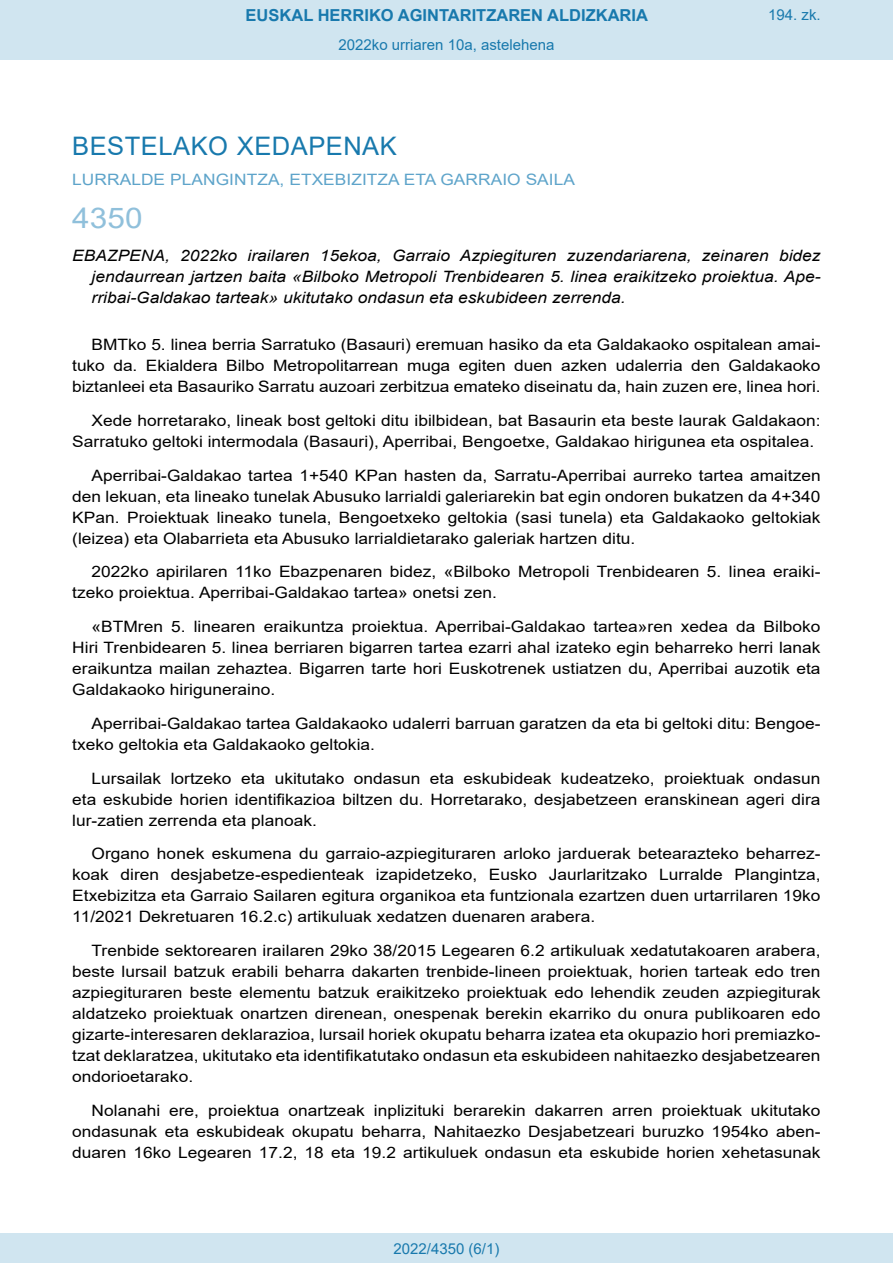
<style>
.page{position:relative;width:893px;height:1263px;background:#fff}
.page>*{position:absolute;margin:0;border:0;box-sizing:border-box;transform-origin:0 0}
.BOPVOrden{font:28.5px "Arial";color:#90c0db;scale:1.11 1}
.BOPVSeccion{font:25.5px "Arial";letter-spacing:.02em;color:#1879ad}
.t1{font:700 16.5px "Arial";color:#1879ad}
.BOPVDetalle{font:15.6px/21px "Arial";color:#000;text-align:justify;scale:1.11 1}
.BOPVTitulo{font:italic 15.6px/21px "Arial";color:#000;text-align:justify;scale:1.11 1}
.BOPVOrganismo{font:15.6px "Arial";letter-spacing:.005em;color:#5ea4ca;scale:1.11 1}
.Paginacion_Centro{font:15px "Arial";color:#1879ad}
</style>
<div class="page">
<div style="left:0;top:0;width:893px;height:60px;background:#d0e5f0"></div>
<div style="left:0;top:1233px;width:893px;height:30px;background:#d0e5f0"></div>
<p class="t1" style="left:246px;top:3px;width:404px">EUSKAL HERRIKO AGINTARITZAREN ALDIZKARIA</p>
<p class="Paginacion_Centro" style="left:338px;top:35px;width:217px">2022ko urriaren 10a, astelehena</p>
<p class="Paginacion_Centro" style="left:768px;top:5px;width:54px">194. zk.</p>
<p class="BOPVSeccion" style="left:72px;top:128px;width:326px">BESTELAKO XEDAPENAK</p>
<p class="BOPVOrganismo" style="left:72px;top:169px;width:454px">LURRALDE PLANGINTZA, ETXEBIZITZA ETA GARRAIO SAILA</p>
<p class="BOPVOrden" style="left:72px;top:198px;width:65px">4350</p>
<p class="BOPVTitulo" style="left:92px;top:246px;width:658px;text-indent:-19px">EBAZPENA, 2022ko irailaren 15ekoa, Garraio Azpiegituren zuzendariarena, zeinaren bidez jendaurrean jartzen baita «Bilboko Metropoli Trenbidearen 5. linea eraikitzeko proiektua. Ape&shy;rribai-Galdakao tarteak» ukitutako ondasun eta eskubideen zerrenda.</p>
<p class="BOPVDetalle" style="left:72px;top:334px;width:676px;text-indent:19px">BMTko 5. linea berria Sarratuko (Basauri) eremuan hasiko da eta Galdakaoko ospitalean amai&shy;tuko da. Ekialdera Bilbo Metropolitarrean muga egiten duen azken udalerria den Galdakaoko biztanleei eta Basauriko Sarratu auzoari zerbitzua emateko diseinatu da, hain zuzen ere, linea hori.</p>
<p class="BOPVDetalle" style="left:72px;top:410px;width:676px;text-indent:19px">Xede horretarako, lineak bost geltoki ditu ibilbidean, bat Basaurin eta beste laurak Galdakaon:<br>Sarratuko geltoki intermodala (Basauri), Aperribai, Bengoetxe, Galdakao hirigunea eta ospitalea.</p>
<p class="BOPVDetalle" style="left:72px;top:464px;width:676px;text-indent:19px">Aperribai-Galdakao tartea 1+540 KPan hasten da, Sarratu-Aperribai aurreko tartea amaitzen den lekuan, eta lineako tunelak Abusuko larrialdi galeriarekin bat egin ondoren bukatzen da 4+340<br>KPan. Proiektuak lineako tunela, Bengoetxeko geltokia (sasi tunela) eta Galdakaoko geltokiak (leizea) eta Olabarrieta eta Abusuko larrialdietarako galeriak hartzen ditu.</p>
<p class="BOPVDetalle" style="left:72px;top:561px;width:676px;text-indent:19px">2022ko apirilaren 11ko Ebazpenaren bidez, «Bilboko Metropoli Trenbidearen 5. linea eraiki&shy;tzeko proiektua. Aperribai-Galdakao tartea» onetsi zen.</p>
<p class="BOPVDetalle" style="left:72px;top:616px;width:676px;text-indent:19px">«BTMren 5. linearen eraikuntza proiektua. Aperribai-Galdakao tartea»ren xedea da Bilboko Hiri Trenbidearen 5. linea berriaren bigarren tartea ezarri ahal izateko egin beharreko herri lanak eraikuntza mailan zehaztea. Bigarren tarte hori Euskotrenek ustiatzen du, Aperribai auzotik eta Galdakaoko hiriguneraino.</p>
<p class="BOPVDetalle" style="left:72px;top:713px;width:676px;text-indent:19px">Aperribai-Galdakao tartea Galdakaoko udalerri barruan garatzen da eta bi geltoki ditu: Bengoe&shy;txeko geltokia eta Galdakaoko geltokia.</p>
<p class="BOPVDetalle" style="left:72px;top:767px;width:676px;text-indent:19px">Lursailak lortzeko eta ukitutako ondasun eta eskubideak kudeatzeko, proiektuak ondasun eta eskubide horien identifikazioa biltzen du. Horretarako, desjabetzeen eranskinean ageri dira lur-zatien zerrenda eta planoak.</p>
<p class="BOPVDetalle" style="left:72px;top:843px;width:676px;text-indent:19px">Organo honek eskumena du garraio-azpiegituraren arloko jarduerak betearazteko beharrez&shy;koak diren desjabetze-espedienteak izapidetzeko, Eusko Jaurlaritzako Lurralde Plangintza, Etxebizitza eta Garraio Sailaren egitura organikoa eta funtzionala ezartzen duen urtarrilaren 19ko 11/2021 Dekretuaren 16.2.c) artikuluak xedatzen duenaren arabera.</p>
<p class="BOPVDetalle" style="left:72px;top:940px;width:676px;text-indent:19px">Trenbide sektorearen irailaren 29ko 38/2015 Legearen 6.2 artikuluak xedatutakoaren arabera, beste lursail batzuk erabili beharra dakarten trenbide-lineen proiektuak, horien tarteak edo tren azpiegituraren beste elementu batzuk eraikitzeko proiektuak edo lehendik zeuden azpiegiturak aldatzeko proiektuak onartzen direnean, onespenak berekin ekarriko du onura publikoaren edo gizarte-interesaren deklarazioa, lursail horiek okupatu beharra izatea eta okupazio hori premiazko&shy;tzat deklaratzea, ukitutako eta identifikatutako ondasun eta eskubideen nahitaezko desjabetzearen ondorioetarako.</p>
<p class="BOPVDetalle" style="left:72px;top:1100px;width:676px;text-indent:19px">Nolanahi ere, proiektua onartzeak inplizituki berarekin dakarren arren proiektuak ukitutako ondasunak eta eskubideak okupatu beharra, Nahitaezko Desjabetzeari buruzko 1954ko aben&shy;duaren 16ko Legearen 17.2, 18 eta 19.2 artikuluek ondasun eta eskubide horien xehetasunak</p>
<p class="Paginacion_Centro" style="left:393px;top:1238px;width:107px">2022/4350 (6/1)</p>
</div>
